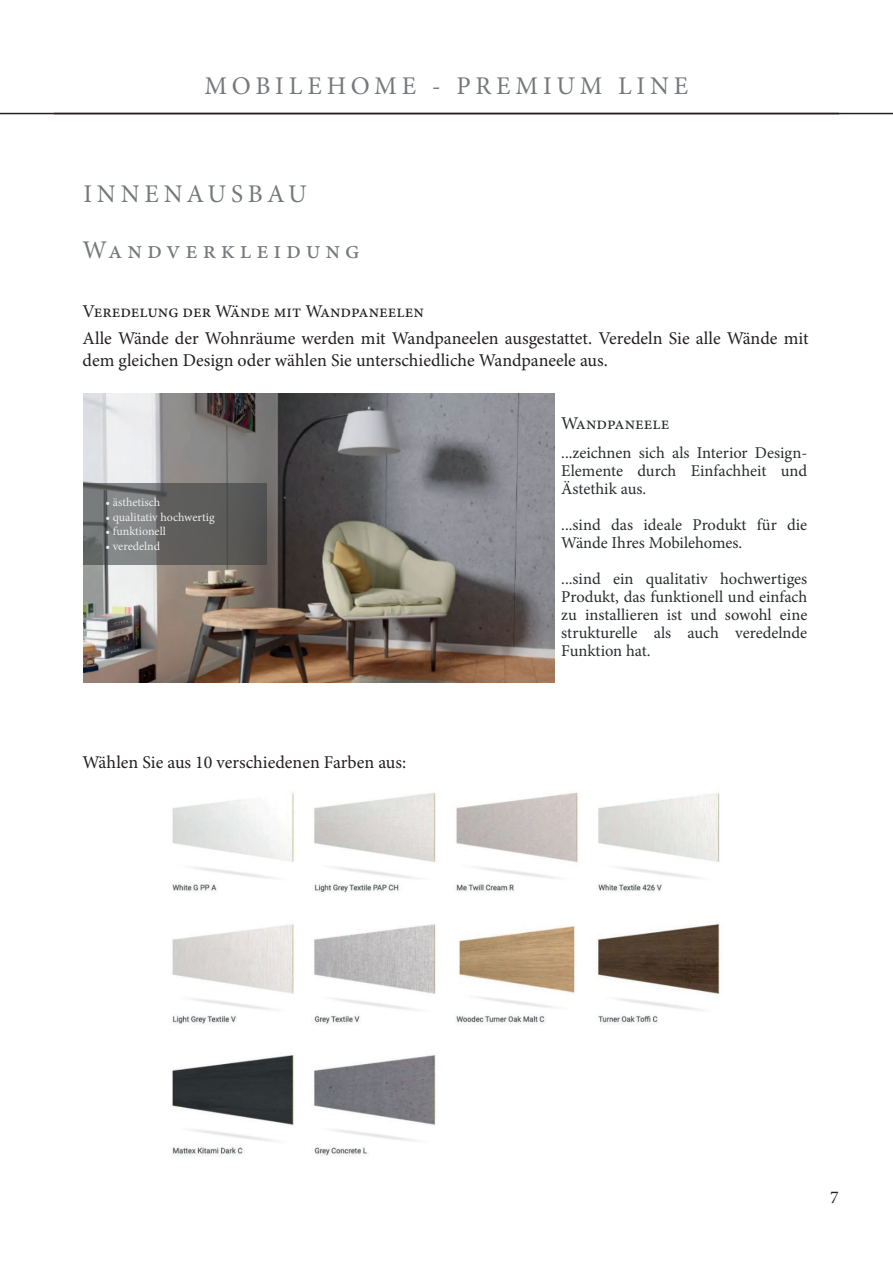
<style>
.page{position:relative;width:893px;height:1263px;background:#fff}
.page>*{position:absolute;margin:0;border:0;box-sizing:border-box;transform-origin:0 0}
.t1{font:25.5px "Minion Pro";letter-spacing:.19em;color:#75797b}
.t2{font:18px/21.6px "Minion Pro";letter-spacing:-.045em;color:#231f20}
.t3{font:18px "Minion Pro";color:#231f20}
.t4{font:18px "Minion Pro";color:#292d2f}
.t5{font:16.5px/18px "Minion Pro";letter-spacing:-.01em;color:#292d2f;text-align:justify}
.t6{font:12px "Minion Pro";color:#ecedec}
</style>
<div class="page">
<hr style="left:0;top:113px;width:893px;height:1px;background:#231f20">
<img style="left:172px;top:792px;width:548px;height:364px">
<img style="left:83px;top:394px;width:472px;height:289px">
<svg style="left:83px;top:483px;width:183px;height:82px;background:#666766"></svg>
<p class="t1" style="left:205px;top:68px;width:485px">MOBILEHOME - PREMIUM LINE</p>
<p class="t1" style="left:83px;top:176px;width:225px">INNENAUSBAU</p>
<p class="t1" style="left:83px;top:233px;width:278px">Wandverkleidung</p>
<p class="t3" style="left:83px;top:299px;width:343px">Veredelung der Wände mit Wandpaneelen</p>
<p class="t2" style="left:83px;top:328px;width:727px">Alle Wände der Wohnräume werden mit Wandpaneelen ausgestattet. Veredeln Sie alle Wände mit dem gleichen Design oder wählen Sie unterschiedliche Wandpaneele aus.</p>
<p class="t6" style="left:105px;top:494px;width:56px">• ästhetisch</p>
<p class="t6" style="left:105px;top:509px;width:111px">• qualitativ hochwertig</p>
<p class="t6" style="left:105px;top:523px;width:62px">• funktionell</p>
<p class="t6" style="left:105px;top:538px;width:56px">• veredelnd</p>
<p class="t3" style="left:83px;top:750px;width:325px">Wählen Sie aus 10 verschiedenen Farben aus:</p>
<p class="t4" style="left:561px;top:412px;width:110px">Wandpaneele</p>
<p class="t5" style="left:561px;top:444px;width:248px">...zeichnen sich als Interior Design-Elemente durch Einfachheit und Ästethik aus.</p>
<p class="t5" style="left:561px;top:516px;width:247px">...sind das ideale Produkt für die<br>Wände Ihres Mobilehomes.</p>
<p class="t5" style="left:561px;top:570px;width:248px">...sind ein qualitativ hochwertiges Produkt, das funktionell und einfach zu installieren ist und sowohl eine strukturelle als auch veredelnde Funktion hat.</p>
<p class="t3" style="left:830px;top:1185px;width:10px">7</p>
</div>
